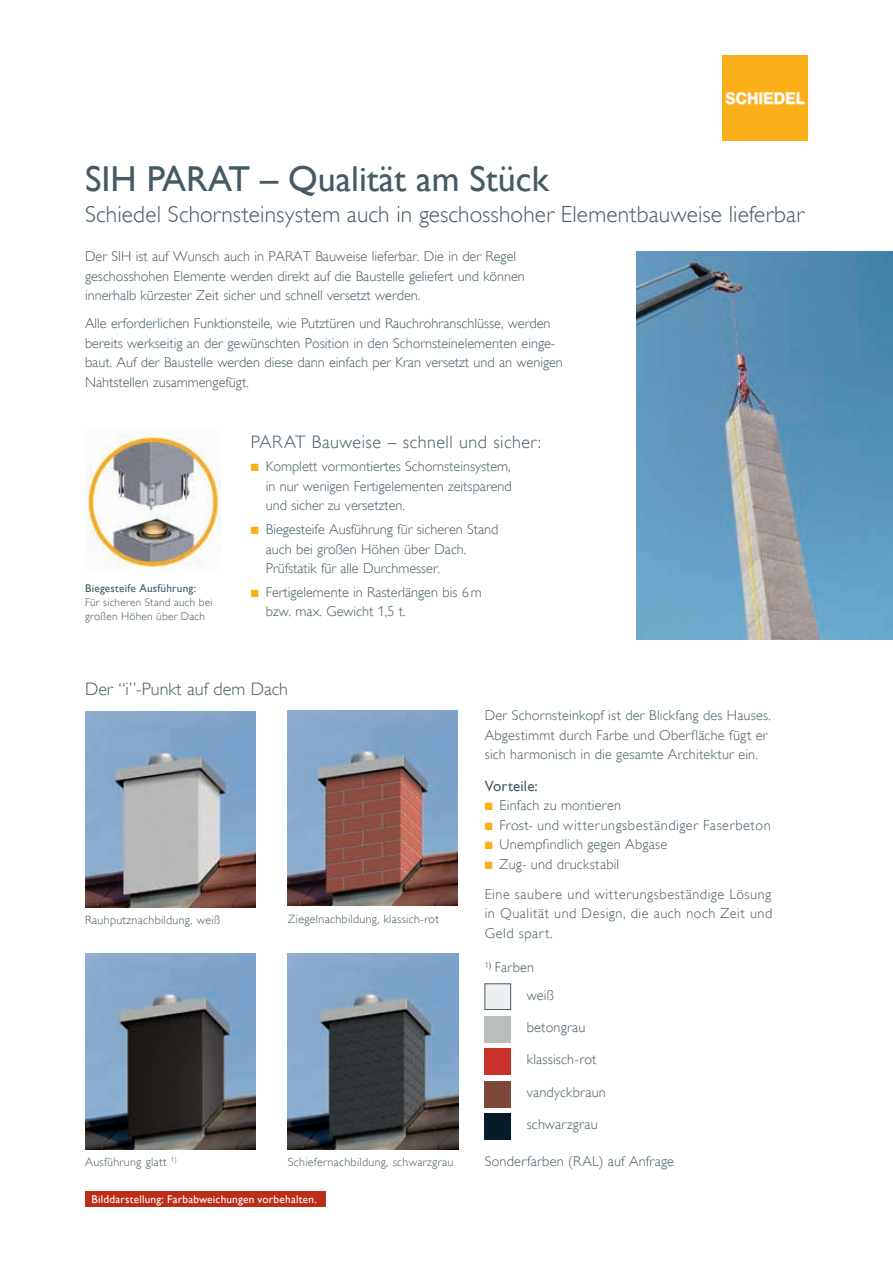
<style>
.page{position:relative;width:893px;height:1263px;background:#fff}
.page>*{position:absolute;margin:0;border:0;box-sizing:border-box;transform-origin:0 0}
.t1{font:36px "Gill Alt One";color:#465a64}
.t2{font:300 23.25px "Gill Alt One";letter-spacing:.005em;color:#465a64}
.t3{font:300 18px "Gill Alt One";letter-spacing:.025em;color:#465a64}
.t4{font:300 18px "Gill Alt One";color:#465a64}
.t5{font:15px "Gill Alt One";letter-spacing:.005em;color:#465a64}
.t6{font:300 14.25px/19.5px "Gill Alt One";color:#465a64}
.t7{font:300 14.25px/30px "Gill Alt One";letter-spacing:.04em;color:#465a64}
.t8{font:300 12px "Gill Alt One";letter-spacing:.025em;color:#465a64}
.t9{font:11.25px "Gill Alt One";letter-spacing:.02em;color:#fff}
.t10{font:300 11.25px/13.5px "Gill Alt One";letter-spacing:.025em;color:#465a64}
.t11{font:11.25px "Gill Alt One";letter-spacing:.02em;color:#465a64}
.s1{color:#faaf18}
</style>
<div class="page">
<img style="left:636px;top:252px;width:257px;height:387px">
<img style="left:723px;top:55px;width:85px;height:85px">
<img style="left:85px;top:429px;width:136px;height:140px">
<img style="left:288px;top:953px;width:170px;height:196px">
<img style="left:85px;top:953px;width:170px;height:196px">
<img style="left:85px;top:712px;width:170px;height:195px">
<img style="left:287px;top:710px;width:170px;height:196px">
<div style="left:85px;top:1192px;width:240px;height:15px;background:#bc2e18"></div>
<div style="left:485px;top:1049px;width:26px;height:26px;background:#c9312b"></div>
<div style="left:485px;top:1114px;width:26px;height:26px;background:#071c2b"></div>
<div style="left:485px;top:1016px;width:26px;height:26px;background:#babdbe"></div>
<div style="left:485px;top:1081px;width:26px;height:26px;background:#7d473c"></div>
<div style="left:485px;top:984px;width:26px;height:25px;background:#edeff0"></div>
<h1 class="t1" style="left:85px;top:158px;width:465px">SIH PARAT – Qualität am Stück</h1>
<h2 class="t2" style="left:85px;top:201px;width:720px">Schiedel Schornsteinsystem auch in geschosshoher Elementbauweise lieferbar</h2>
<p class="t6" style="left:85px;top:247px;width:441px">Der SIH ist auf Wunsch auch in PARAT Bauweise lieferbar. Die in der Regel geschosshohen Elemente werden direkt auf die Baustelle geliefert und können innerhalb kürzester Zeit sicher und schnell versetzt werden.</p>
<p class="t6" style="left:85px;top:314px;width:479px">Alle erforderlichen Funktionsteile, wie Putztüren und Rauchrohranschlüsse, werden bereits werkseitig an der gewünschten Position in den Schornsteinelementen einge&shy;baut. Auf der Baustelle werden diese dann einfach per Kran versetzt und an wenigen Nahtstellen zusammengefügt.</p>
<p class="t11" style="left:85px;top:582px;width:113px">Biegesteife Ausführung:</p>
<p class="t10" style="left:85px;top:595px;width:129px">Für sicheren Stand auch bei großen Höhen über Dach</p>
<p class="t3" style="left:251px;top:431px;width:292px">PARAT Bauweise – schnell und sicher:</p>
<p class="t6" style="left:266px;top:457px;width:248px;text-align:justify;text-indent:-15px"><span class="s1">■</span> Komplett vormontiertes Schornsteinsystem, in nur wenigen Fertigelementen zeitsparend und sicher zu versetzten.</p>
<p class="t6" style="left:266px;top:519px;width:234px;text-indent:-15px"><span class="s1">■</span> Biegesteife Ausführung für sicheren Stand auch bei großen Höhen über Dach.<br>Prüfstatik für alle Durchmesser.</p>
<p class="t6" style="left:266px;top:582px;width:217px;text-indent:-15px"><span class="s1">■</span> Fertigelemente in Rasterlängen bis 6m bzw. max. Gewicht 1,5 t.</p>
<p class="t4" style="left:85px;top:679px;width:205px">Der “i”-Punkt auf dem Dach</p>
<p class="t8" style="left:85px;top:913px;width:137px">Rauhputznachbildung, weiß</p>
<p class="t8" style="left:288px;top:911px;width:153px">Ziegelnachbildung, klassich-rot</p>
<p class="t8" style="left:85px;top:1155px;width:93px">Ausführung glatt <sup>1)</sup></p>
<p class="t8" style="left:288px;top:1155px;width:167px">Schiefernachbildung, schwarzgrau</p>
<p class="t9" style="left:91px;top:1193px;width:227px">Bilddarstellung: Farbabweichungen vorbehalten.</p>
<p class="t6" style="left:485px;top:705px;width:288px">Der Schornsteinkopf ist der Blickfang des Hauses.<br>Abgestimmt durch Farbe und Oberfläche fügt er sich harmonisch in die gesamte Architektur ein.</p>
<p class="t5" style="left:485px;top:777px;width:55px">Vorteile:</p>
<p class="t6" style="left:485px;top:795px;width:138px"><span class="s1">■</span> Einfach zu montieren</p>
<p class="t7" style="left:485px;top:810px;width:287px"><span class="s1">■</span> Frost- und witterungsbeständiger Faserbeton</p>
<p class="t6" style="left:485px;top:834px;width:184px"><span class="s1">■</span> Unempfindlich gegen Abgase</p>
<p class="t7" style="left:485px;top:849px;width:288px"><span class="s1">■</span> Zug- und druckstabil<br>Eine saubere und witterungsbeständige Lösung</p>
<p class="t7" style="left:485px;top:903px;width:289px;line-height:19.5px">in Qualität und Design, die auch noch Zeit und<br>Geld spart.</p>
<p class="t6" style="left:527px;top:954px;width:29px;line-height:27.6px;text-indent:-42px"><sup>1</sup><sup>)</sup> Farben weiß</p>
<p class="t6" style="left:527px;top:1017px;width:60px">betongrau</p>
<p class="t6" style="left:527px;top:1050px;width:71px">klassisch-rot</p>
<p class="t6" style="left:527px;top:1082px;width:81px">vandyckbraun</p>
<p class="t6" style="left:527px;top:1114px;width:73px">schwarzgrau</p>
<p class="t6" style="left:485px;top:1151px;width:191px">Sonderfarben (RAL) auf Anfrage</p>
</div>
